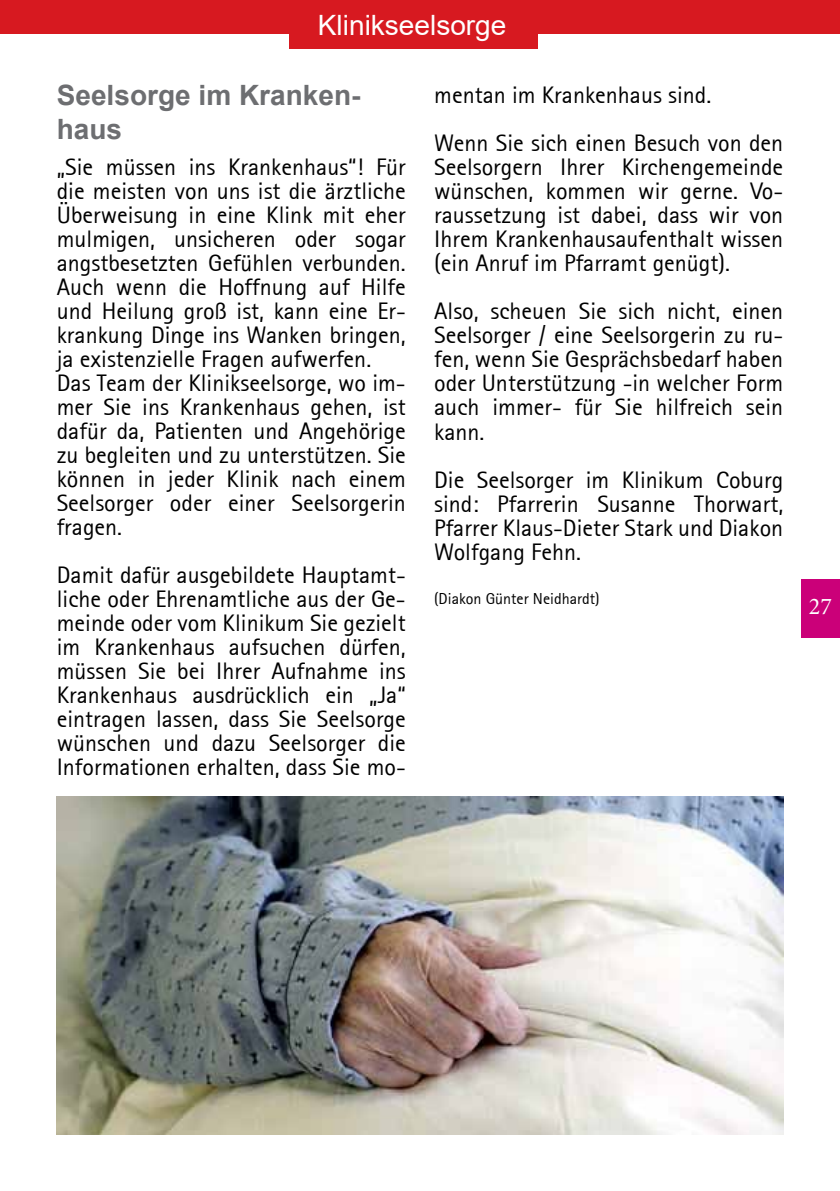
<style>
.page{position:relative;width:840px;height:1191px;background:#fff}
.page>*{position:absolute;margin:0;border:0;box-sizing:border-box;transform-origin:0 0}
.t1{font:700 28px/33.6px "Arial";color:#6d6e71}
.t2{font:28px "Arial";color:#fff}
.t3{font:24px/24px "Rotis Sans Serif 55";color:#000;text-align:justify}
.t4{font:24px "Minion Pro";color:#fff}
.t5{font:16px "Rotis Sans Serif 55";color:#000}
</style>
<div class="page">
<div style="left:0;top:0;width:839px;height:33px;background:#d71920"></div>
<div style="left:289px;top:0;width:249px;height:49px;background:#d71920"></div>
<img style="left:57px;top:797px;width:725px;height:337px">
<div style="left:801px;top:579px;width:38px;height:59px;background:#cb0079"></div>
<p class="t2" style="left:318px;top:6px;width:190px">Klinikseelsorge</p>
<p class="t1" style="left:57px;top:79px;width:305px">Seelsorge im Kranken&shy;haus</p>
<p class="t3" style="left:57px;top:155px;width:350px;text-align:left">„Sie müssen ins Krankenhaus“! Für die meisten von uns ist die ärztliche Überweisung in eine Klink mit eher mulmigen, unsicheren oder sogar angstbesetzten Gefühlen verbunden.<br>Auch wenn die Hoffnung auf Hilfe und Heilung groß ist, kann eine Er&shy;krankung Dinge ins Wanken bringen, ja existenzielle Fragen aufwerfen.<br>Das Team der Klinikseelsorge, wo im&shy;mer Sie ins Krankenhaus gehen, ist dafür da, Patienten und Angehörige zu begleiten und zu unterstützen. Sie können in jeder Klinik nach einem Seelsorger oder einer Seelsorgerin fragen.</p>
<p class="t3" style="left:57px;top:563px;width:350px">Damit dafür ausgebildete Hauptamt&shy;liche oder Ehrenamtliche aus der Ge&shy;meinde oder vom Klinikum Sie gezielt im Krankenhaus aufsuchen dürfen, müssen Sie bei Ihrer Aufnahme ins Krankenhaus ausdrücklich ein „Ja“ eintragen lassen, dass Sie Seelsorge wünschen und dazu Seelsorger die Informationen erhalten, dass Sie mo-</p>
<p class="t3" style="left:434px;top:71px;width:350px;line-height:48px">mentan im Krankenhaus sind.<br>Wenn Sie sich einen Besuch von den</p>
<p class="t3" style="left:434px;top:155px;width:350px">Seelsorgern Ihrer Kirchengemeinde wünschen, kommen wir gerne. Vo&shy;raussetzung ist dabei, dass wir von Ihrem Krankenhausaufenthalt wissen (ein Anruf im Pfarramt genügt).</p>
<p class="t3" style="left:434px;top:299px;width:350px">Also, scheuen Sie sich nicht, einen Seelsorger / eine Seelsorgerin zu ru&shy;fen, wenn Sie Gesprächsbedarf haben oder Unterstützung -in welcher Form auch immer- für Sie hilfreich sein kann.</p>
<p class="t3" style="left:434px;top:467px;width:350px">Die Seelsorger im Klinikum Coburg sind: Pfarrerin Susanne Thorwart, Pfarrer Klaus-Dieter Stark und Diakon Wolfgang Fehn.</p>
<p class="t5" style="left:434px;top:588px;width:167px">(Diakon Günter Neidhardt)</p>
<p class="t4" style="left:808px;top:590px;width:25px">27</p>
</div>
